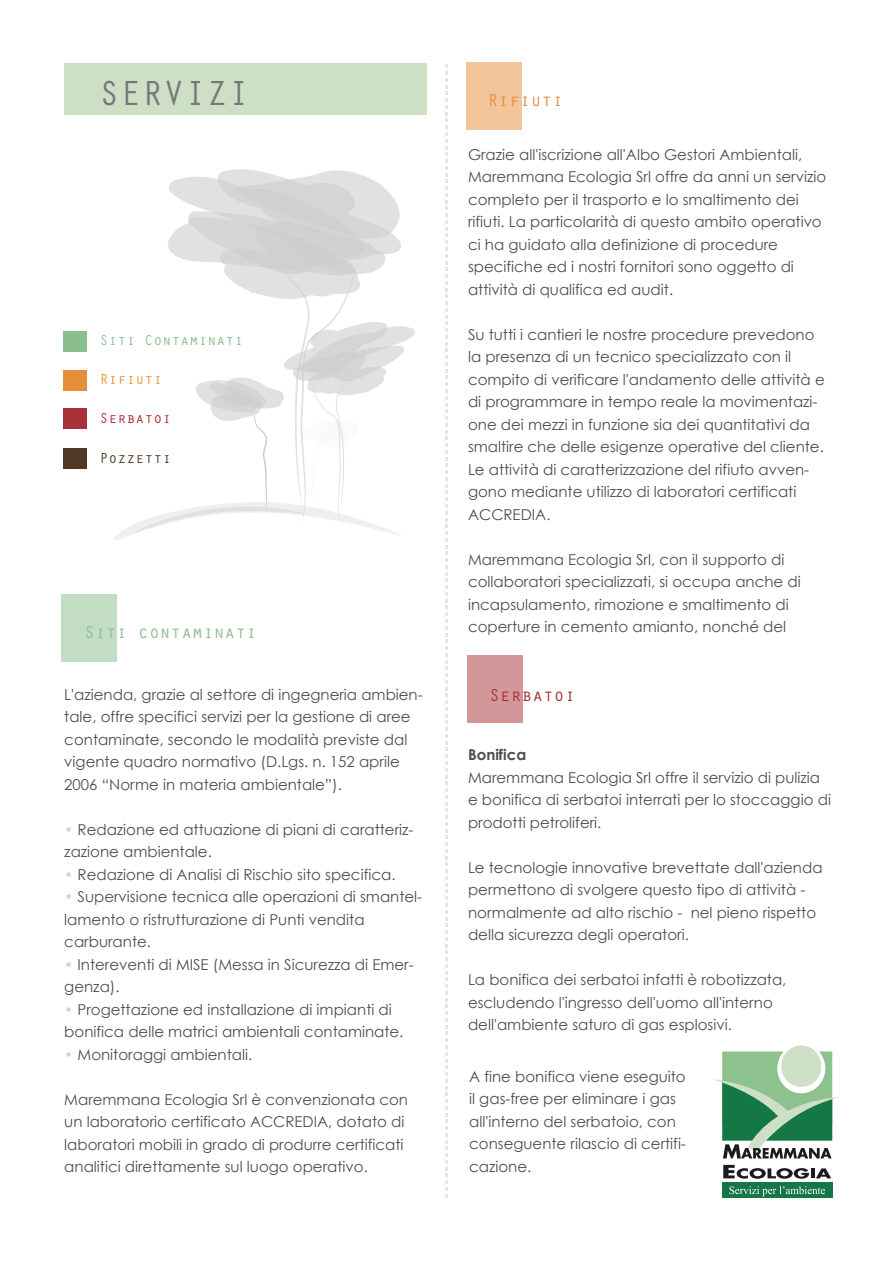
<style>
.page{position:relative;width:893px;height:1263px;background:#fff}
.page>*{position:absolute;margin:0;border:0;box-sizing:border-box;transform-origin:0 0}
.t1{font:36px "Orator Std";color:#757877}
.t2{font:18px "Orator Std";color:#8bbe8e}
.t3{font:18px "Orator Std";color:#a93238}
.t4{font:18px "Orator Std";color:#e78e3a}
.t5{font:15px/22.5px "Century Gothic";color:#4c4e4d}
.t6{font:15px "Orator Std";color:#8bbe8e}
.t7{font:15px "Orator Std";color:#a93238}
.t8{font:15px "Orator Std";color:#503825}
.t9{font:15px "Orator Std";color:#eb923a}
.s1{color:rgb(139 190 142/.51)}
.s2{font-weight:700}
</style>
<div class="page">
<div style="left:64px;top:64px;width:363px;height:51px;background:#cde0c6"></div>
<div style="left:62px;top:595px;width:55px;height:67px;background:#c3ddc5"></div>
<div style="left:466px;top:62px;width:56px;height:68px;background:#f2c59a"></div>
<div style="left:467px;top:655px;width:56px;height:68px;background:#d39699"></div>
<div style="left:781px;top:1045px;width:40px;height:42px;background:#cde0c6;border-radius:50%"></div>
<div style="left:722px;top:1183px;width:110px;height:15px;background:#147745"></div>
<svg style="left:713px;top:1051px;width:126px;height:107px"></svg>
<svg style="left:723px;top:1165px;width:86px;height:14px"></svg>
<hr style="left:811px;top:1168px;width:4px;height:10px;background:#191b1c">
<svg style="left:816px;top:1168px;width:15px;height:10px"></svg>
<svg style="left:729px;top:1186px;width:96px;height:10px"></svg>
<svg style="left:445px;top:65px;width:2px;height:1133px"></svg>
<div style="left:63px;top:331px;width:24px;height:20px;background:#8bbe8e"></div>
<div style="left:63px;top:370px;width:24px;height:20px;background:#e78e3a"></div>
<div style="left:63px;top:409px;width:24px;height:20px;background:#a93238"></div>
<div style="left:63px;top:448px;width:24px;height:20px;background:#503825"></div>
<svg style="left:114px;top:169px;width:301px;height:371px"></svg>
<p class="t1" style="left:98px;top:68px;width:153px">SERVIZI</p>
<p class="t6" style="left:100px;top:329px;width:145px">Siti Contaminati</p>
<p class="t9" style="left:100px;top:368px;width:64px">Rifiuti</p>
<p class="t7" style="left:100px;top:407px;width:73px">Serbatoi</p>
<p class="t8" style="left:100px;top:447px;width:73px">Pozzetti</p>
<p class="t2" style="left:84px;top:619px;width:174px">Siti contaminati</p>
<p class="t5" style="left:64px;top:683px;width:360px">L'azienda, grazie al settore di ingegneria ambien&shy;tale, offre specifici servizi per la gestione di aree contaminate, secondo le modalità previste dal vigente quadro normativo (D.Lgs. n. 152 aprile 2006 “Norme in materia ambientale”).</p>
<p class="t5" style="left:64px;top:818px;width:351px"><span class="s1">•</span> Redazione ed attuazione di piani di caratteriz&shy;zazione ambientale.</p>
<p class="t5" style="left:64px;top:863px;width:333px"><span class="s1">•</span> Redazione di Analisi di Rischio sito specifica.</p>
<p class="t5" style="left:64px;top:885px;width:359px"><span class="s1">•</span> Supervisione tecnica alle operazioni di smantel&shy;lamento o ristrutturazione di Punti vendita carburante.</p>
<p class="t5" style="left:64px;top:953px;width:351px"><span class="s1">•</span> Intereventi di MISE (Messa in Sicurezza di Emer&shy;genza).</p>
<p class="t5" style="left:64px;top:998px;width:341px"><span class="s1">•</span> Progettazione ed installazione di impianti di bonifica delle matrici ambientali contaminate.</p>
<p class="t5" style="left:64px;top:1043px;width:189px"><span class="s1">•</span> Monitoraggi ambientali.</p>
<p class="t5" style="left:64px;top:1088px;width:345px">Maremmana Ecologia Srl è convenzionata con un laboratorio certificato ACCREDIA, dotato di laboratori mobili in grado di produrre certificati analitici direttamente sul luogo operativo.</p>
<p class="t4" style="left:487px;top:87px;width:77px">Rifiuti</p>
<p class="t5" style="left:468px;top:143px;width:360px">Grazie all'iscrizione all'Albo Gestori Ambientali, Maremmana Ecologia Srl offre da anni un servizio completo per il trasporto e lo smaltimento dei rifiuti. La particolarità di questo ambito operativo ci ha guidato alla definizione di procedure specifiche ed i nostri fornitori sono oggetto di attività di qualifica ed audit.</p>
<p class="t5" style="left:468px;top:323px;width:358px">Su tutti i cantieri le nostre procedure prevedono la presenza di un tecnico specializzato con il compito di verificare l'andamento delle attività e di programmare in tempo reale la movimentazi&shy;one dei mezzi in funzione sia dei quantitativi da smaltire che delle esigenze operative del cliente.<br>Le attività di caratterizzazione del rifiuto avven&shy;gono mediante utilizzo di laboratori certificati ACCREDIA.</p>
<p class="t5" style="left:468px;top:548px;width:334px">Maremmana Ecologia Srl, con il supporto di collaboratori specializzati, si occupa anche di incapsulamento, rimozione e smaltimento di coperture in cemento amianto, nonché del</p>
<p class="t3" style="left:489px;top:682px;width:88px">Serbatoi</p>
<p class="t5" style="left:468px;top:743px;width:364px"><span class="s2">Bonifica<br></span>Maremmana Ecologia Srl offre il servizio di pulizia e bonifica di serbatoi interrati per lo stoccaggio di prodotti petroliferi.</p>
<p class="t5" style="left:468px;top:856px;width:356px">Le tecnologie innovative brevettate dall'azienda permettono di svolgere questo tipo di attività - normalmente ad alto rischio - nel pieno rispetto della sicurezza degli operatori.</p>
<p class="t5" style="left:468px;top:968px;width:320px">La bonifica dei serbatoi infatti è robotizzata, escludendo l'ingresso dell'uomo all'interno dell'ambiente saturo di gas esplosivi.</p>
<p class="t5" style="left:469px;top:1065px;width:218px">A fine bonifica viene eseguito il gas-free per eliminare i gas all'interno del serbatoio, con conseguente rilascio di certifi&shy;cazione.</p>
</div>
